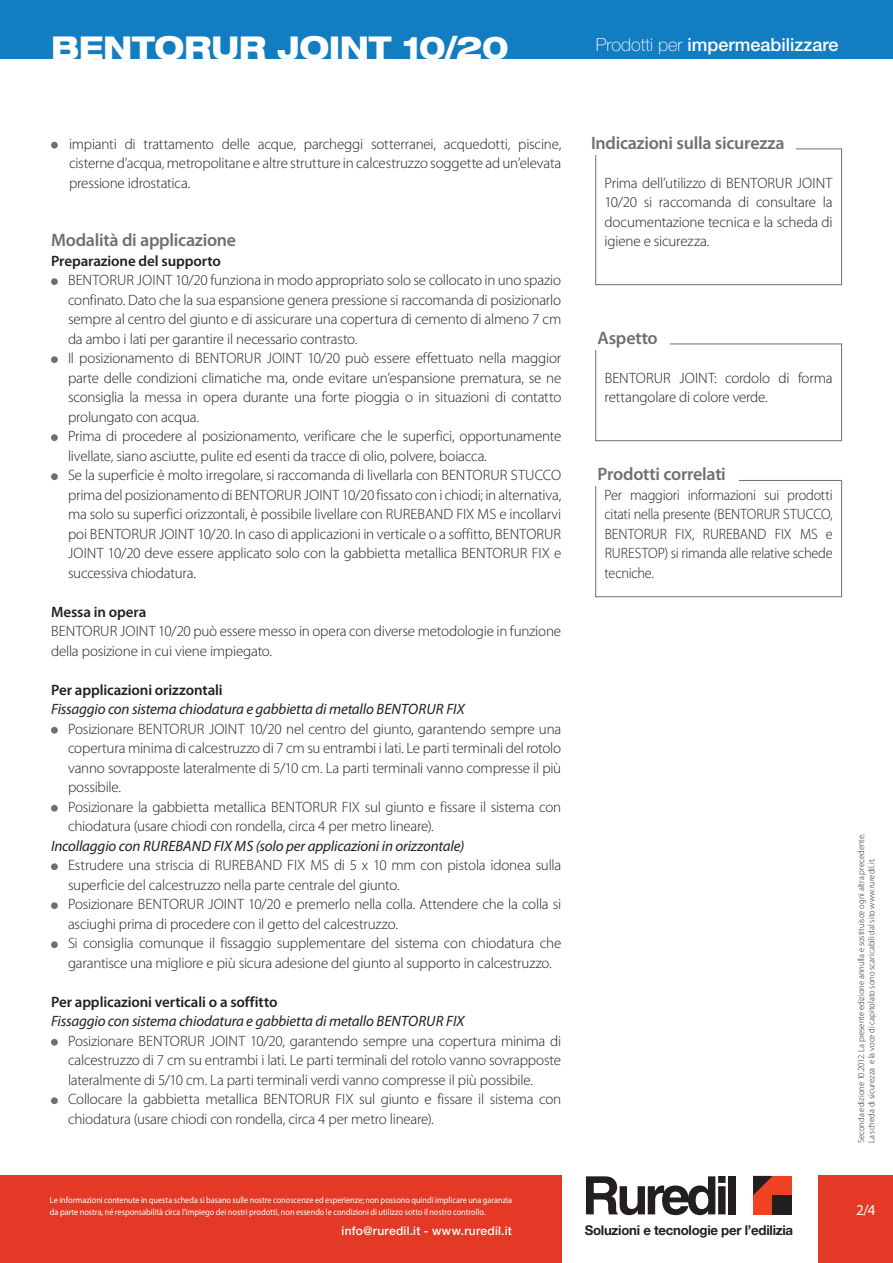
<style>
.page{position:relative;width:893px;height:1263px;background:#fff}
.page>*{position:absolute;margin:0;border:0;box-sizing:border-box;transform-origin:0 0}
.t1{font:800 expanded 31.5px "Helvetica Neue LT Std";letter-spacing:-.01em;color:#fff;scale:.95 1}
.t2{font:600 18px "Myriad Pro";letter-spacing:-.015em;color:#6d6f71}
.t3{font:500 18px "Helvetica Neue LT Std";color:#fff}
.t4{font:300 15px/19.5px "Myriad Pro";letter-spacing:-.01em;color:#231f20}
.t5{font:italic 15px "Myriad Pro";letter-spacing:-.01em;color:#231f20}
.t6{font:300 15px/19.5px "Myriad Pro";letter-spacing:-.01em;color:#231f20;text-align:justify;scale:.95 1}
.t7{font:600 15px "Myriad Pro";letter-spacing:-.01em;color:#231f20}
.t8{font:15px "Myriad Pro";color:#fff}
.t9{font:700 13.5px "Helvetica Neue LT Std";letter-spacing:-.02em;color:#231f20}
.t10{font:500 12px "Helvetica Neue LT Std";letter-spacing:.02em;color:#fff}
.t11{font:9px/12px "Myriad Pro";letter-spacing:-.005em;color:#fff;scale:.92 1}
.t12{font:300 9px/10.5px "Myriad Pro";letter-spacing:.005em;color:#231f20;scale:.95 1}
.s1{font-weight:100}
</style>
<div class="page">
<div style="left:0;top:0;width:893px;height:59px;background:#137dc2"></div>
<div style="left:51px;top:142px;width:7px;height:7px;background:#6d6f71;border-radius:50%"></div>
<div style="left:51px;top:278px;width:7px;height:7px;background:#6d6f71;border-radius:50%"></div>
<div style="left:51px;top:356px;width:7px;height:7px;background:#6d6f71;border-radius:50%"></div>
<div style="left:51px;top:434px;width:7px;height:7px;background:#6d6f71;border-radius:50%"></div>
<div style="left:51px;top:473px;width:7px;height:7px;background:#6d6f71;border-radius:50%"></div>
<div style="left:51px;top:727px;width:7px;height:7px;background:#6d6f71;border-radius:50%"></div>
<div style="left:51px;top:805px;width:7px;height:7px;background:#6d6f71;border-radius:50%"></div>
<div style="left:51px;top:863px;width:7px;height:7px;background:#6d6f71;border-radius:50%"></div>
<div style="left:51px;top:902px;width:7px;height:7px;background:#6d6f71;border-radius:50%"></div>
<div style="left:51px;top:941px;width:7px;height:7px;background:#6d6f71;border-radius:50%"></div>
<div style="left:51px;top:1039px;width:7px;height:7px;background:#6d6f71;border-radius:50%"></div>
<div style="left:51px;top:1097px;width:7px;height:7px;background:#6d6f71;border-radius:50%"></div>
<div style="left:595px;top:149px;width:247px;height:136px;border:1px solid #6d6f71"></div>
<div style="left:595px;top:344px;width:247px;height:97px;border:1px solid #6d6f71"></div>
<div style="left:595px;top:480px;width:247px;height:117px;border:1px solid #6d6f71"></div>
<div style="left:593px;top:324px;width:77px;height:26px;background:#fff"></div>
<div style="left:593px;top:461px;width:145px;height:25px;background:#fff"></div>
<div style="left:587px;top:129px;width:208px;height:26px;background:#fff"></div>
<div style="left:0;top:1176px;width:561px;height:87px;background:#e33926"></div>
<div style="left:819px;top:1176px;width:74px;height:87px;background:#e33926"></div>
<div style="left:753px;top:1176px;width:39px;height:38px;background:#ef4223"></div>
<div style="left:773px;top:1195px;width:19px;height:19px;background:#231f20"></div>
<svg style="left:753px;top:1176px;width:20px;height:19px"></svg>
<svg style="left:586px;top:1176px;width:139px;height:39px"></svg>
<div style="left:729px;top:1176px;width:7px;height:38px;background:#231f20"></div>
<h1 class="t1" style="left:51px;top:30px;width:483px">BENTORUR JOINT 10/20</h1>
<p class="t3" style="left:596px;top:34px;width:244px"><span class="s1">Prodotti per</span> impermeabilizzare</p>
<p class="t4" style="left:69px;top:135px;width:494px;text-align:justify">impianti di trattamento delle acque, parcheggi sotterranei, acquedotti, piscine, cisterne d’acqua, metropolitane e altre strutture in calcestruzzo soggette ad un’elevata pressione idrostatica.</p>
<p class="t2" style="left:51px;top:233px;width:187px">Modalità di applicazione</p>
<p class="t7" style="left:51px;top:255px;width:171px">Preparazione del supporto</p>
<p class="t4" style="left:68px;top:272px;width:495px">BENTORUR JOINT 10/20 funziona in modo appropriato solo se collocato in uno spazio confinato. Dato che la sua espansione genera pressione si raccomanda di posizionarlo sempre al centro del giunto e di assicurare una copertura di cemento di almeno 7 cm da ambo i lati per garantire il necessario contrasto.<br>Il posizionamento di BENTORUR JOINT 10/20 può essere effettuato nella maggior parte delle condizioni climatiche ma, onde evitare un’espansione prematura, se ne sconsiglia la messa in opera durante una forte pioggia o in situazioni di contatto prolungato con acqua.<br>Prima di procedere al posizionamento, verificare che le superfici, opportunamente livellate, siano asciutte, pulite ed esenti da tracce di olio, polvere, boiacca.<br>Se la superficie è molto irregolare, si raccomanda di livellarla con BENTORUR STUCCO prima del posizionamento di BENTORUR JOINT 10/20 fissato con i chiodi; in alternativa, ma solo su superfici orizzontali, è possibile livellare con RUREBAND FIX MS e incollarvi poi BENTORUR JOINT 10/20. In caso di applicazioni in verticale o a soffitto, BENTORUR JOINT 10/20 deve essere applicato solo con la gabbietta metallica BENTORUR FIX e successiva chiodatura.</p>
<p class="t7" style="left:51px;top:606px;width:97px">Messa in opera</p>
<p class="t4" style="left:51px;top:623px;width:512px">BENTORUR JOINT 10/20 può essere messo in opera con diverse metodologie in funzione della posizione in cui viene impiegato.</p>
<p class="t7" style="left:51px;top:684px;width:173px">Per applicazioni orizzontali</p>
<p class="t5" style="left:51px;top:703px;width:415px">Fissaggio con sistema chiodatura e gabbietta di metallo BENTORUR FIX</p>
<p class="t4" style="left:68px;top:720px;width:495px">Posizionare BENTORUR JOINT 10/20 nel centro del giunto, garantendo sempre una copertura minima di calcestruzzo di 7 cm su entrambi i lati. Le parti terminali del rotolo vanno sovrapposte lateralmente di 5/10 cm. La parti terminali vanno compresse il più possibile.<br>Posizionare la gabbietta metallica BENTORUR FIX sul giunto e fissare il sistema con chiodatura (usare chiodi con rondella, circa 4 per metro lineare).</p>
<p class="t5" style="left:51px;top:840px;width:415px">Incollaggio con RUREBAND FIX MS (solo per applicazioni in orizzontale)</p>
<p class="t4" style="left:68px;top:857px;width:495px">Estrudere una striscia di RUREBAND FIX MS di 5 x 10 mm con pistola idonea sulla superficie del calcestruzzo nella parte centrale del giunto.<br>Posizionare BENTORUR JOINT 10/20 e premerlo nella colla. Attendere che la colla si asciughi prima di procedere con il getto del calcestruzzo.<br>Si consiglia comunque il fissaggio supplementare del sistema con chiodatura che garantisce una migliore e più sicura adesione del giunto al supporto in calcestruzzo.</p>
<p class="t7" style="left:51px;top:996px;width:228px">Per applicazioni verticali o a soffitto</p>
<p class="t5" style="left:51px;top:1015px;width:415px">Fissaggio con sistema chiodatura e gabbietta di metallo BENTORUR FIX</p>
<p class="t4" style="left:68px;top:1032px;width:495px">Posizionare BENTORUR JOINT 10/20, garantendo sempre una copertura minima di calcestruzzo di 7 cm su entrambi i lati. Le parti terminali del rotolo vanno sovrapposte lateralmente di 5/10 cm. La parti terminali verdi vanno compresse il più possibile.<br>Collocare la gabbietta metallica BENTORUR FIX sul giunto e fissare il sistema con chiodatura (usare chiodi con rondella, circa 4 per metro lineare).</p>
<p class="t2" style="left:591px;top:136px;width:195px">Indicazioni sulla sicurezza</p>
<p class="t4" style="left:605px;top:174px;width:230px;text-align:justify">Prima dell’utilizzo di BENTORUR JOINT 10/20 si raccomanda di consultare la documentazione tecnica e la scheda di igiene e sicurezza.</p>
<p class="t2" style="left:597px;top:331px;width:62px">Aspetto</p>
<p class="t4" style="left:605px;top:369px;width:230px">BENTORUR JOINT: cordolo di forma rettangolare di colore verde.</p>
<p class="t2" style="left:597px;top:467px;width:130px">Prodotti correlati</p>
<p class="t6" style="left:605px;top:486px;width:242px">Per maggiori informazioni sui prodotti citati nella presente (BENTORUR STUCCO, BENTORUR FIX, RUREBAND FIX MS e RURESTOP) si rimanda alle relative schede tecniche.</p>
<p class="t11" style="left:50px;top:1194px;width:504px">Le informazioni contenute in questa scheda si basano sulle nostre conoscenze ed esperienze; non possono quindi implicare una garanzia da parte nostra, né responsabilità circa l’impiego dei nostri prodotti, non essendo le condizioni di utilizzo sotto il nostro controllo.</p>
<p class="t10" style="left:342px;top:1224px;width:172px">info@ruredil.it - www.ruredil.it</p>
<p class="t9" style="left:585px;top:1225px;width:210px">Soluzioni e tecnologie per l’edilizia</p>
<p class="t12" style="left:857px;top:1143px;width:327px;rotate:-90deg">Seconda edizione 10.2012. La presente edizione annulla e sostituisce ogni altra precedente.<br>La scheda di sicurezza e la voce di capitolato sono scaricabili dal sito www.ruredil.it.</p>
<p class="t8" style="left:856px;top:1204px;width:21px">2/4</p>
</div>
